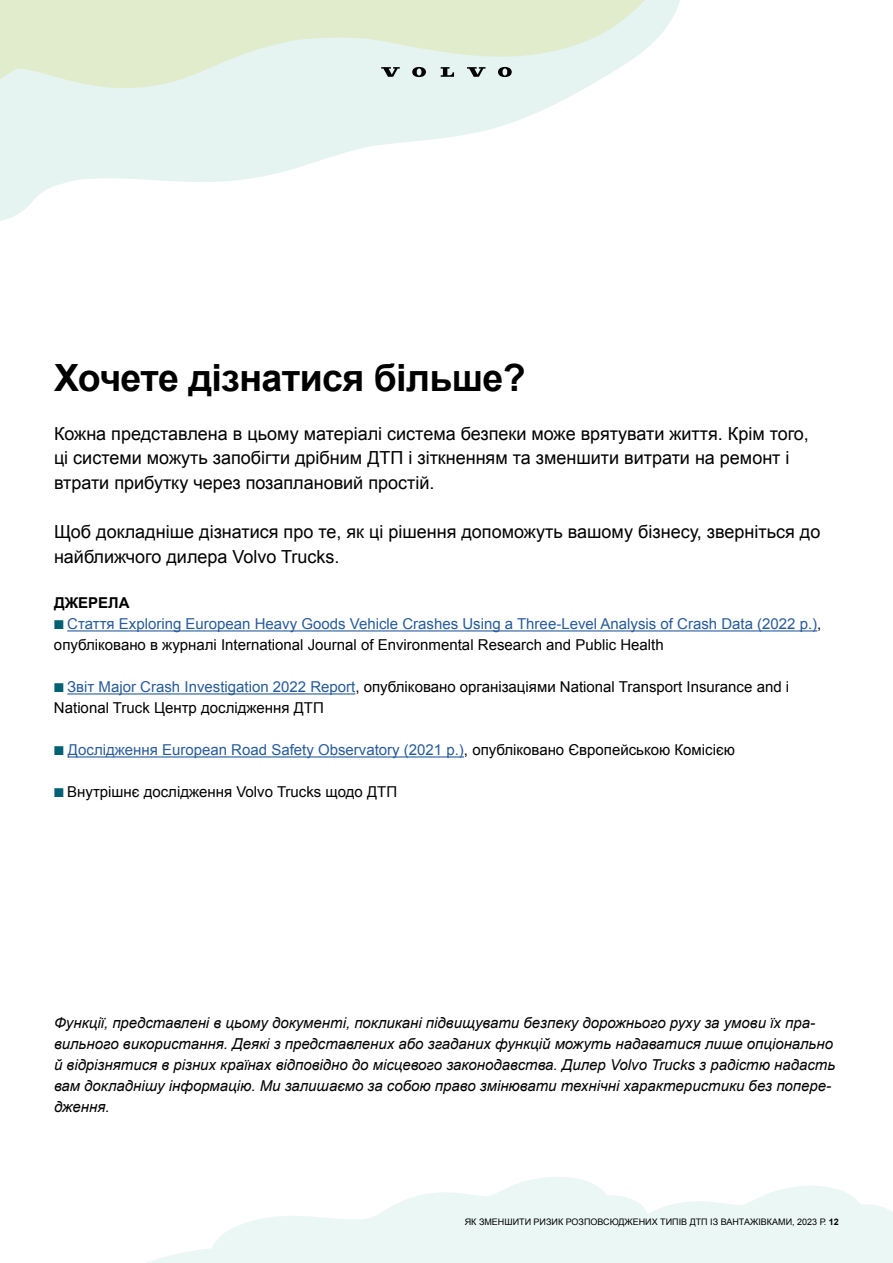
<style>
.page{position:relative;width:893px;height:1263px;background:#fff}
.page>*{position:absolute;margin:0;border:0;box-sizing:border-box;transform-origin:0 0}
.t1{font:700 37.5px "Arial";letter-spacing:-.015em;color:#000}
.t2{font:18px/24.6px "Arial";color:#000}
.t3{font:italic 15px/21px "Arial";color:#000}
.t4{font:15px/21px "Arial";color:#275b9b}
.t5{font:15px/21px "Arial";color:#000}
.t6{font:700 15px "Arial";color:#000}
.t7{font:9px "Arial";color:#000}
.s1{color:#006174}
.s2{color:#000}
.s3{color:#275b9b}
.s4{font-weight:700}
</style>
<div class="page">
<hr style="left:67px;top:630px;width:750px;height:1px;background:#275b9b">
<hr style="left:67px;top:693px;width:288px;height:1px;background:#275b9b">
<hr style="left:68px;top:756px;width:396px;height:1px;background:#275b9b">
<svg style="left:0;top:144px;width:385px;height:77px"></svg>
<svg style="left:0;top:0;width:680px;height:144px;fill:#e5f3f1"></svg>
<svg style="left:381px;top:67px;width:19px;height:10px"></svg>
<svg style="left:441px;top:67px;width:13px;height:10px"></svg>
<svg style="left:412px;top:67px;width:14px;height:10px"></svg>
<svg style="left:467px;top:67px;width:19px;height:10px"></svg>
<svg style="left:498px;top:67px;width:14px;height:10px"></svg>
<svg style="left:515px;top:1177px;width:79px;height:8px"></svg>
<svg style="left:146px;top:1185px;width:747px;height:78px;fill:#ebf7f5"></svg>
<h1 class="t1" style="left:54px;top:353px;width:473px">Хочете дізнатися більше?</h1>
<p class="t2" style="left:54px;top:421px;width:756px">Кожна представлена в цьому матеріалі система безпеки може врятувати життя. Крім того, ці системи можуть запобігти дрібним ДТП і зіткненням та зменшити витрати на ремонт і втрати прибутку через позаплановий простій.</p>
<p class="t2" style="left:54px;top:520px;width:768px">Щоб докладніше дізнатися про те, як ці рішення допоможуть вашому бізнесу, зверніться до найближчого дилера Volvo Trucks.</p>
<p class="t6" style="left:54px;top:593px;width:77px">ДЖЕРЕЛА</p>
<p class="t4" style="left:54px;top:614px;width:769px"><span class="s1">■</span> Стаття Exploring European Heavy Goods Vehicle Crashes Using a Three-Level Analysis of Crash Data (2022 р.)<span class="s2">, опубліковано в журналі International Journal of Environmental Research and Public Health</span></p>
<p class="t5" style="left:54px;top:677px;width:737px"><span class="s1">■</span> <span class="s3">Звіт Major Crash Investigation 2022 Report</span>, опубліковано організаціями National Transport Insurance and і<br>National Truck Центр дослідження ДТП</p>
<p class="t4" style="left:54px;top:740px;width:682px"><span class="s1">■</span> Дослідження European Road Safety Observatory (2021 р.)<span class="s2">, опубліковано Європейською Комісією</span></p>
<p class="t5" style="left:54px;top:782px;width:345px"><span class="s1">■</span> Внутрішнє дослідження Volvo Trucks щодо ДТП</p>
<p class="t3" style="left:54px;top:1013px;width:783px">Функції, представлені в цьому документі, покликані підвищувати безпеку дорожнього руху за умови їх пра&shy;вильного використання. Деякі з представлених або згаданих функцій можуть надаватися лише опціонально й відрізнятися в різних країнах відповідно до місцевого законодавства. Дилер Volvo Trucks з радістю надасть вам докладнішу інформацію. Ми залишаємо за собою право змінювати технічні характеристики без попере&shy;дження.</p>
<p class="t7" style="left:465px;top:1216px;width:376px">ЯК ЗМЕНШИТИ РИЗИК РОЗПОВСЮДЖЕНИХ ТИПІВ ДТП ІЗ ВАНТАЖІВКАМИ, 2023 Р. <span class="s4">12</span></p>
</div>
